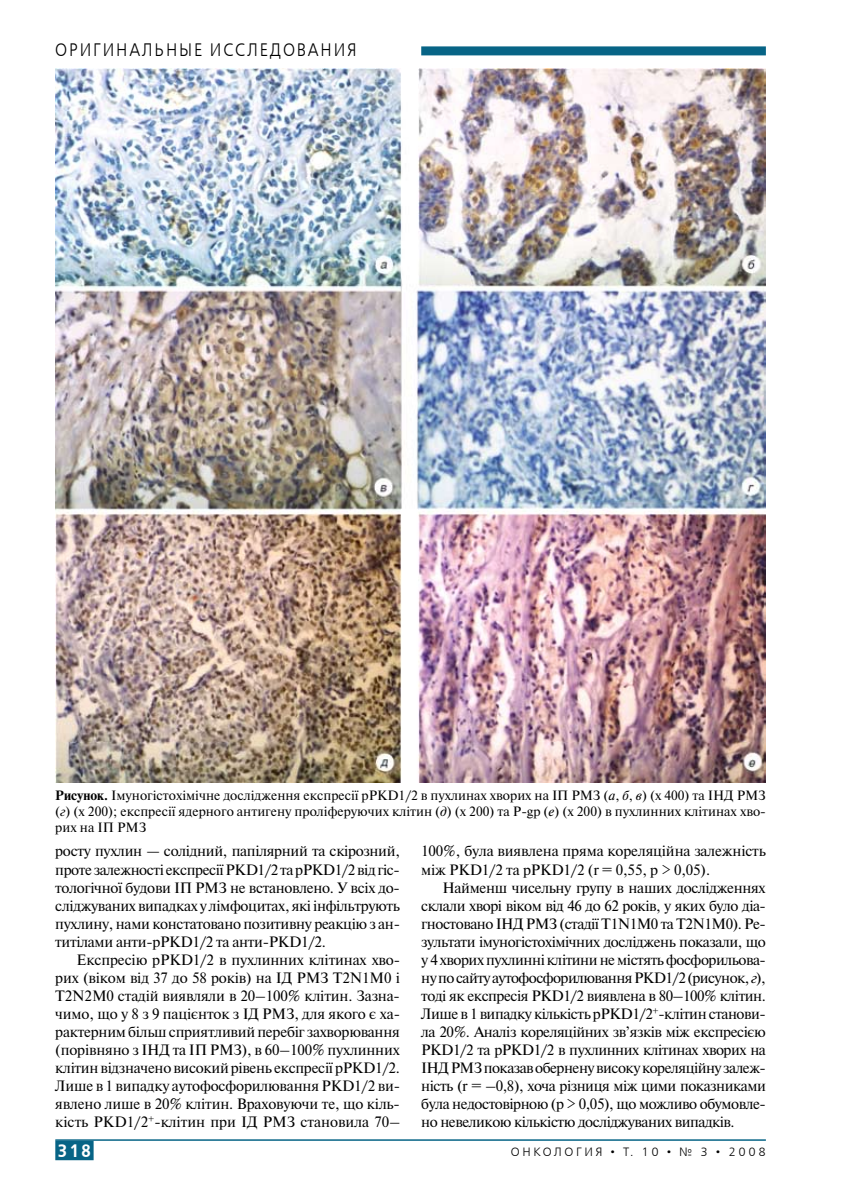
<style>
.page{position:relative;width:851px;height:1204px;background:#fff}
.page>*{position:absolute;margin:0;border:0;box-sizing:border-box;transform-origin:0 0}
.t1{font:18px "Free Set C";letter-spacing:.115em;color:#000;scale:.9 1}
.t2{font:700 18px "Free Set C";color:#fff;scale:.9 1}
.t3{font:15px/18px "Newton";letter-spacing:-.03em;color:#000;text-align:justify}
.t4{font:15px/18px "Newton";letter-spacing:-.01em;color:#000}
.t5{font:13.5px/16.2px "Newton";color:#000;text-align:justify}
.t6{font:12px "Free Set C";letter-spacing:.215em;color:#000}
.s1{font-weight:700}
.s2{font-style:italic}
</style>
<div class="page">
<div style="left:421px;top:46px;width:344px;height:9px;background:#076486"></div>
<div style="left:55px;top:1140px;width:39px;height:20px;background:#076486"></div>
<hr style="left:55px;top:1139px;width:710px;height:1px;background:#076486">
<img style="left:55px;top:68px;width:710px;height:714px">
<p class="t1" style="left:55px;top:40px;width:336px">ОРИГИНАЛЬНЫЕ ИССЛЕДОВАНИЯ</p>
<p class="t5" style="left:55px;top:786px;width:712px"><span class="s1">Рисунок.</span> Імуногістохімічне дослідження експресії рРKD1/2 в пухлинах хворих на ІП РМЗ (<span class="s2">а</span>, <span class="s2">б</span>, <span class="s2">в</span>) (х 400) та ІНД РМЗ (<span class="s2">г</span>) (х 200); експресії ядерного антигену проліферуючих клітин (<span class="s2">д</span>) (х 200) та P-gp (<span class="s2">е</span>) (х 200) в пухлинних клітинах хво&shy;рих на ІП РМЗ</p>
<p class="t3" style="left:55px;top:841px;width:346px">росту пухлин — солідний, папілярний та скірозний, проте залежності експресії PKD1/2 та рPKD1/2 від гіс&shy;тологічної будови ІП РМЗ не встановлено. У всіх до&shy;сліджуваних випадках у лімфоцитах, які інфільтрують пухлину, нами констатовано позитивну реакцію з ан&shy;титілами анти-рPKD1/2 та анти-PKD1/2.</p>
<p class="t3" style="left:55px;top:950px;width:346px;text-indent:21px">Експресію рPKD1/2 в пухлинних клітинах хво&shy;рих (віком від 37 до 58 років) на ІД РМЗ T2N1M0 і T2N2M0 стадій виявляли в 20–100% клітин. Зазна&shy;чимо, що у 8 з 9 пацієнток з ІД РМЗ, для якого є ха&shy;рактерним більш сприятливий перебіг захворювання (порівняно з ІНД та ІП РМЗ), в 60–100% пухлинних клітин відзначено високий рівень експресії рPKD1/2.<br>Лише в 1 випадку аутофосфорилювання PKD1/2 ви&shy;явлено лише в 20% клітин. Враховуючи те, що кіль&shy;кість PKD1/2<sup>+</sup>-клітин при ІД РМЗ становила 70–</p>
<p class="t4" style="left:421px;top:841px;width:346px">100%, була виявлена пряма кореляційна залежність між PKD1/2 та рPKD1/2 (r = 0,55, p &gt; 0,05).</p>
<p class="t3" style="left:421px;top:877px;width:346px;text-align:left;text-indent:21px">Найменш чисельну групу в наших дослідженнях склали хворі віком від 46 до 62 років, у яких було діа&shy;гностовано ІНД РМЗ (стадії T1N1M0 та T2N1M0). Ре&shy;зультати імуногістохімічних досліджень показали, що у 4 хворих пухлинні клітини не містять фосфорильова&shy;ну по сайту аутофосфорилювання PKD1/2 (рисунок,<span class="s2">г</span>), тоді як експресія PKD1/2 виявлена в 80–100% клітин.<br>Лише в 1 випадку кількість рPKD1/2<sup>+</sup>-клітин станови&shy;ла 20%. Аналіз кореляційних зв’язків між експресією PKD1/2 та рPKD1/2 в пухлинних клітинах хворих на ІНД РМЗ показав обернену високу кореляційну залеж&shy;ність (r = –0,8), хоча різниця між цими показниками була недостовірною (p &gt; 0,05), що можливо обумовле&shy;но невеликою кількістю досліджуваних випадків.</p>
<p class="t2" style="left:58px;top:1140px;width:39px">318</p>
<p class="t6" style="left:511px;top:1144px;width:256px">ОНКОЛОГИЯ • Т. 10 • № 3 • 2008</p>
</div>
